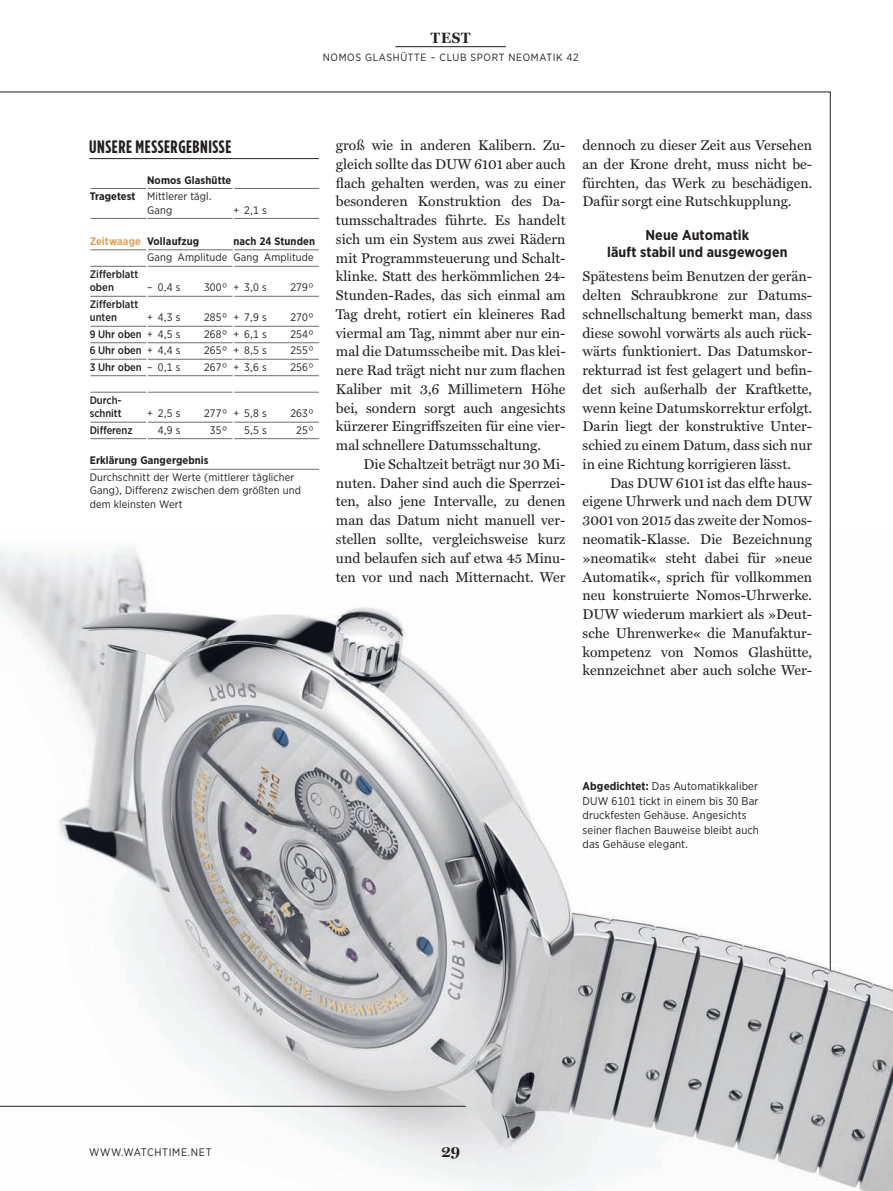
<style>
.page{position:relative;width:893px;height:1191px;background:#fff}
.page>*{position:absolute;margin:0;border:0;box-sizing:border-box;transform-origin:0 0}
.t1{font:700 18px "Gotham Condensed";letter-spacing:.03em;color:#231f20}
.t2{font:700 16.2px "Miller Display";color:#231f20}
.t3{font:700 15px "Miller Display";color:#231f20}
.t4{font:14.25px/18.8px "Miller Text";color:#231f20;text-align:justify}
.t5{font:700 14.25px/17.2px "Gotham Narrow";letter-spacing:.01em;color:#231f20;text-align:center}
.t6{font:11.25px/14.5px "Gotham Narrow";letter-spacing:.01em;color:#231f20}
.t7{font:10.8px/13.5px "Gotham Narrow";letter-spacing:.01em;color:#231f20}
.t8{font:500 10.8px/13.5px "Gotham Narrow";letter-spacing:-.005em;color:#231f20}
.t9{font:700 10.8px "Gotham Narrow";letter-spacing:.01em;color:#231f20}
.t10{font:10.8px "Gotham Narrow";letter-spacing:.06em;color:#231f20}
.t11{font:700 10.8px "Gotham Narrow";letter-spacing:.01em;color:#e3a157}
.t12{font:10.5px "Gotham Narrow";letter-spacing:.06em;color:#231f20}
.s1{font-weight:700}
</style>
<div class="page">
<svg style="left:0;top:92px;width:831px;height:433px"></svg>
<hr style="left:395px;top:46px;width:111px;height:1px;background:#231f20">
<hr style="left:91px;top:469px;width:228px;height:1px;background:#6c6d70">
<hr style="left:91px;top:188px;width:55px;height:1px;background:#6c6d70">
<hr style="left:91px;top:218px;width:55px;height:1px;background:#6c6d70">
<hr style="left:91px;top:249px;width:55px;height:1px;background:#6c6d70">
<hr style="left:91px;top:266px;width:55px;height:1px;background:#6c6d70">
<hr style="left:91px;top:296px;width:55px;height:1px;background:#6c6d70">
<hr style="left:91px;top:326px;width:55px;height:1px;background:#6c6d70">
<hr style="left:91px;top:342px;width:55px;height:1px;background:#6c6d70">
<hr style="left:91px;top:359px;width:55px;height:1px;background:#6c6d70">
<hr style="left:91px;top:375px;width:55px;height:1px;background:#6c6d70">
<hr style="left:91px;top:392px;width:55px;height:1px;background:#6c6d70">
<hr style="left:91px;top:422px;width:55px;height:1px;background:#6c6d70">
<hr style="left:91px;top:438px;width:55px;height:1px;background:#6c6d70">
<hr style="left:148px;top:188px;width:85px;height:1px;background:#6c6d70">
<hr style="left:148px;top:218px;width:85px;height:1px;background:#6c6d70">
<hr style="left:148px;top:249px;width:85px;height:1px;background:#6c6d70">
<hr style="left:148px;top:266px;width:85px;height:1px;background:#6c6d70">
<hr style="left:148px;top:296px;width:85px;height:1px;background:#6c6d70">
<hr style="left:148px;top:326px;width:85px;height:1px;background:#6c6d70">
<hr style="left:148px;top:342px;width:85px;height:1px;background:#6c6d70">
<hr style="left:148px;top:359px;width:85px;height:1px;background:#6c6d70">
<hr style="left:148px;top:375px;width:85px;height:1px;background:#6c6d70">
<hr style="left:148px;top:392px;width:85px;height:1px;background:#6c6d70">
<hr style="left:148px;top:422px;width:85px;height:1px;background:#6c6d70">
<hr style="left:148px;top:438px;width:85px;height:1px;background:#6c6d70">
<hr style="left:234px;top:188px;width:85px;height:1px;background:#6c6d70">
<hr style="left:234px;top:218px;width:85px;height:1px;background:#6c6d70">
<hr style="left:234px;top:249px;width:85px;height:1px;background:#6c6d70">
<hr style="left:234px;top:266px;width:85px;height:1px;background:#6c6d70">
<hr style="left:234px;top:296px;width:85px;height:1px;background:#6c6d70">
<hr style="left:234px;top:326px;width:85px;height:1px;background:#6c6d70">
<hr style="left:234px;top:342px;width:85px;height:1px;background:#6c6d70">
<hr style="left:234px;top:359px;width:85px;height:1px;background:#6c6d70">
<hr style="left:234px;top:375px;width:85px;height:1px;background:#6c6d70">
<hr style="left:234px;top:392px;width:85px;height:1px;background:#6c6d70">
<hr style="left:234px;top:422px;width:85px;height:1px;background:#6c6d70">
<hr style="left:234px;top:438px;width:85px;height:1px;background:#6c6d70">
<hr style="left:89px;top:158px;width:230px;height:1px;background:#231f20">
<img style="left:0;top:525px;width:893px;height:666px">
<p class="t3" style="left:431px;top:29px;width:41px">TEST</p>
<p class="t12" style="left:323px;top:53px;width:257px">NOMOS GLASHÜTTE – CLUB SPORT NEOMATIK 42</p>
<p class="t1" style="left:89px;top:140px;width:144px">UNSERE MESSERGEBNISSE</p>
<p class="t9" style="left:147px;top:176px;width:86px">Nomos Glashütte</p>
<p class="t7" style="left:147px;top:190px;width:66px">Mittlerer tägl.<br>Gang</p>
<p class="t9" style="left:147px;top:237px;width:54px">Vollaufzug</p>
<p class="t7" style="left:147px;top:252px;width:82px">Gang Amplitude</p>
<p class="t7" style="left:147px;top:282px;width:35px">– 0,4 s</p>
<p class="t7" style="left:204px;top:282px;width:25px">300°</p>
<p class="t7" style="left:147px;top:311px;width:35px">+ 4,3 s</p>
<p class="t7" style="left:204px;top:311px;width:25px">285°</p>
<p class="t7" style="left:147px;top:328px;width:35px">+ 4,5 s</p>
<p class="t7" style="left:204px;top:328px;width:25px">268°</p>
<p class="t7" style="left:147px;top:344px;width:35px">+ 4,4 s</p>
<p class="t7" style="left:204px;top:344px;width:25px">265°</p>
<p class="t7" style="left:147px;top:361px;width:35px">– 0,1 s</p>
<p class="t7" style="left:204px;top:361px;width:25px">267°</p>
<p class="t7" style="left:147px;top:407px;width:35px">+ 2,5 s</p>
<p class="t7" style="left:204px;top:407px;width:25px">277°</p>
<p class="t7" style="left:158px;top:424px;width:24px">4,9 s</p>
<p class="t7" style="left:210px;top:424px;width:19px">35°</p>
<p class="t9" style="left:90px;top:192px;width:47px">Tragetest</p>
<p class="t11" style="left:90px;top:237px;width:53px">Zeitwaage</p>
<p class="t8" style="left:90px;top:268px;width:50px">Zifferblatt oben</p>
<p class="t8" style="left:90px;top:298px;width:50px">Zifferblatt unten</p>
<p class="t8" style="left:90px;top:326px;width:54px;line-height:16.5px;text-align:justify">9 Uhr oben 6 Uhr oben 3 Uhr oben</p>
<p class="t8" style="left:90px;top:394px;width:33px">Durch&shy;schnitt</p>
<p class="t8" style="left:90px;top:424px;width:44px">Differenz</p>
<p class="t7" style="left:233px;top:204px;width:35px">+ 2,1 s</p>
<p class="t9" style="left:233px;top:237px;width:83px">nach 24 Stunden</p>
<p class="t7" style="left:233px;top:252px;width:82px">Gang Amplitude</p>
<p class="t7" style="left:233px;top:282px;width:35px">+ 3,0 s</p>
<p class="t7" style="left:290px;top:282px;width:25px">279°</p>
<p class="t7" style="left:233px;top:311px;width:35px">+ 7,9 s</p>
<p class="t7" style="left:290px;top:311px;width:25px">270°</p>
<p class="t7" style="left:233px;top:328px;width:35px">+ 6,1 s</p>
<p class="t7" style="left:290px;top:328px;width:25px">254°</p>
<p class="t7" style="left:233px;top:344px;width:35px">+ 8,5 s</p>
<p class="t7" style="left:290px;top:344px;width:25px">255°</p>
<p class="t7" style="left:233px;top:361px;width:35px">+ 3,6 s</p>
<p class="t7" style="left:290px;top:361px;width:25px">256°</p>
<p class="t7" style="left:233px;top:407px;width:35px">+ 5,8 s</p>
<p class="t7" style="left:290px;top:407px;width:25px">263°</p>
<p class="t7" style="left:244px;top:424px;width:24px">5,5 s</p>
<p class="t7" style="left:296px;top:424px;width:19px">25°</p>
<p class="t9" style="left:90px;top:457px;width:121px">Erklärung Gangergebnis</p>
<p class="t7" style="left:90px;top:471px;width:213px">Durchschnitt der Werte (mittlerer täglicher<br>Gang), Differenz zwischen dem größten und dem kleinsten Wert</p>
<p class="t4" style="left:336px;top:137px;width:231px">groß wie in anderen Kalibern. Zu&shy;gleich sollte das DUW 6101 aber auch flach gehalten werden, was zu einer besonderen Konstruktion des Da&shy;tumsschaltrades führte. Es handelt sich um ein System aus zwei Rädern mit Programmsteuerung und Schalt&shy;klinke. Statt des herkömmlichen 24- Stunden-Rades, das sich einmal am Tag dreht, rotiert ein kleineres Rad viermal am Tag, nimmt aber nur ein&shy;mal die Datumsscheibe mit. Das klei&shy;nere Rad trägt nicht nur zum flachen Kaliber mit 3,6 Millimetern Höhe bei, sondern sorgt auch angesichts kürzerer Eingriffszeiten für eine vier&shy;mal schnellere Datumsschaltung.</p>
<p class="t4" style="left:336px;top:456px;width:231px;text-indent:28px">Die Schaltzeit beträgt nur 30 Mi&shy;nuten. Daher sind auch die Sperrzei&shy;ten, also jene Intervalle, zu denen man das Datum nicht manuell ver&shy;stellen sollte, vergleichsweise kurz und belaufen sich auf etwa 45 Minu&shy;ten vor und nach Mitternacht. Wer</p>
<p class="t4" style="left:583px;top:137px;width:231px">dennoch zu dieser Zeit aus Versehen an der Krone dreht, muss nicht be&shy;fürchten, das Werk zu beschädigen.<br>Dafür sorgt eine Rutschkupplung.</p>
<p class="t5" style="left:607px;top:227px;width:182px">Neue Automatik<br>läuft stabil und ausgewogen</p>
<p class="t4" style="left:583px;top:268px;width:231px">Spätestens beim Benutzen der gerän&shy;delten Schraubkrone zur Datums&shy;schnellschaltung bemerkt man, dass diese sowohl vorwärts als auch rück&shy;wärts funktioniert. Das Datumskor&shy;rekturrad ist fest gelagert und befin&shy;det sich außerhalb der Kraftkette, wenn keine Datumskorrektur erfolgt.<br>Darin liegt der konstruktive Unter&shy;schied zu einem Datum, dass sich nur in eine Richtung korrigieren lässt.</p>
<p class="t4" style="left:583px;top:474px;width:231px;text-indent:28px">Das DUW 6101 ist das elfte haus&shy;eigene Uhrwerk und nach dem DUW 3001 von 2015 das zweite der Nomos&shy;neomatik-Klasse. Die Bezeichnung »neomatik« steht dabei für »neue Automatik«, sprich für vollkommen neu konstruierte Nomos-Uhrwerke.<br>DUW wiederum markiert als »Deut&shy;sche Uhrenwerke« die Manufaktur&shy;kompetenz von Nomos Glashütte, kennzeichnet aber auch solche Wer-</p>
<p class="t6" style="left:583px;top:779px;width:178px"><span class="s1">Abgedichtet:</span> Das Automatikkaliber<br>DUW 6101 tickt in einem bis 30 Bar druckfesten Gehäuse. Angesichts seiner flachen Bauweise bleibt auch das Gehäuse elegant.</p>
<p class="t10" style="left:89px;top:1148px;width:124px">WWW.WATCHTIME.NET</p>
<p class="t2" style="left:441px;top:1142px;width:20px">29</p>
</div>
